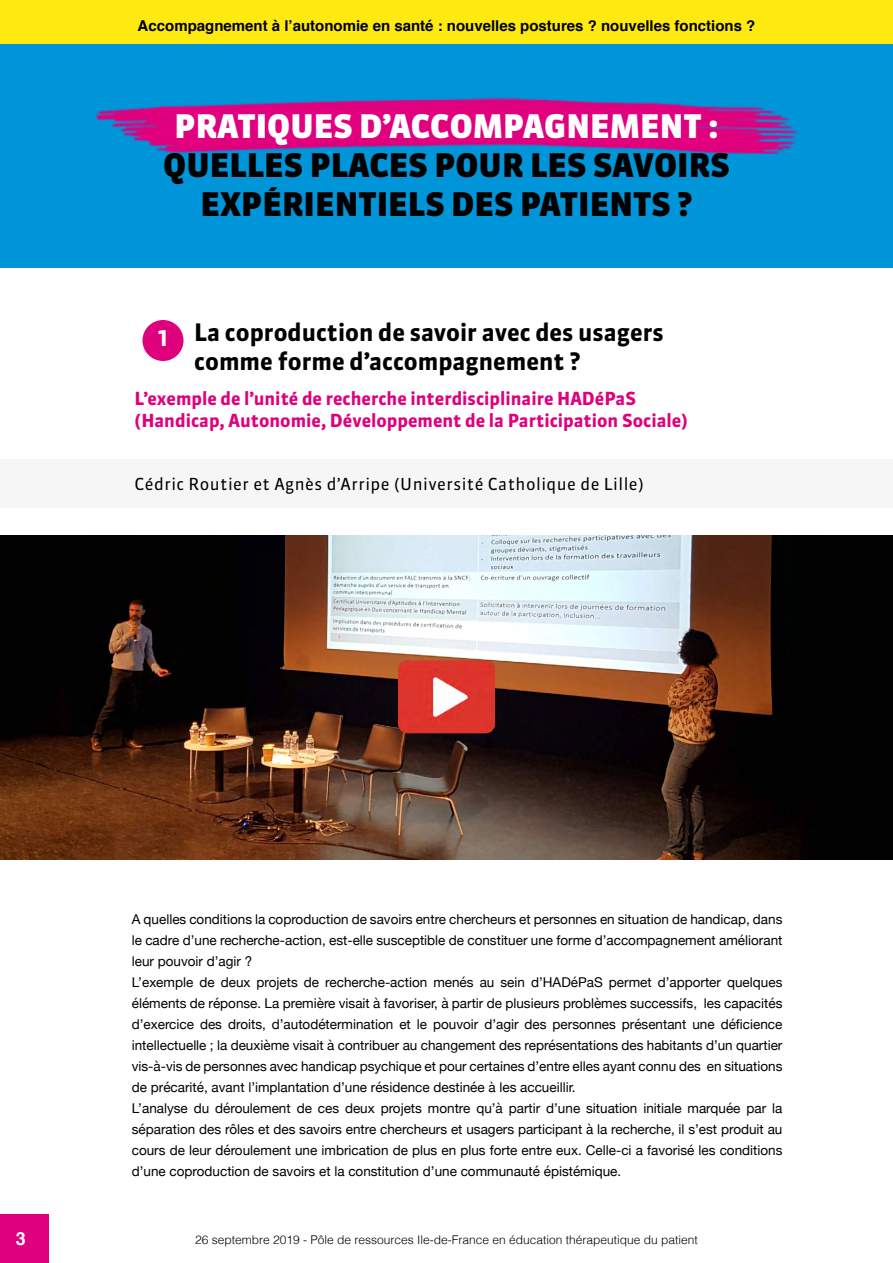
<style>
.page{position:relative;width:893px;height:1263px;background:#fff}
.page>*{position:absolute;margin:0;border:0;box-sizing:border-box;transform-origin:0 0}
.t1{font:900 32.4px/38.8px "Sanuk";color:#000;text-align:center}
.t2{font:900 32.4px "Sanuk";color:#fff}
.t3{font:700 24px/28.8px "Sanuk";color:#000}
.t4{font:700 24px "Sanuk";color:#fff}
.t5{font:700 18px/21.6px "Sanuk";color:#df007e}
.t6{font:700 18px "Helvetica";color:#fff}
.t7{font:16.5px "Sanuk";letter-spacing:.03em;color:#000}
.t8{font:700 15px "Helvetica";color:#000}
.t9{font:13.5px/21px "Helvetica Neue";color:#000}
.t10{font:300 12px "Helvetica";color:#000}
</style>
<div class="page">
<div style="left:0;top:0;width:893px;height:47px;background:#feea11"></div>
<div style="left:0;top:1214px;width:49px;height:49px;background:#df007e"></div>
<div style="left:0;top:459px;width:893px;height:48px;background:#f6f6f6"></div>
<div style="left:1px;top:45px;width:892px;height:223px;background:#0095d9"></div>
<img style="left:94px;top:98px;width:703px;height:56px">
<div style="left:142px;top:320px;width:42px;height:41px;background:#df007e;border-radius:50%"></div>
<img style="left:0;top:536px;width:893px;height:323px">
<img style="left:399px;top:650px;width:95px;height:95px">
<p class="t8" style="left:138px;top:14px;width:619px">Accompagnement à l’autonomie en santé : nouvelles postures ? nouvelles fonctions ?</p>
<h1 class="t2" style="left:175px;top:106px;width:545px">PRATIQUES D’ACCOMPAGNEMENT :</h1>
<h1 class="t1" style="left:163px;top:146px;width:568px">QUELLES PLACES POUR LES SAVOIRS<br>EXPÉRIENTIELS DES PATIENTS ?</h1>
<h2 class="t3" style="left:194px;top:318px;width:471px">La coproduction de savoir avec des usagers comme forme d’accompagnement ?</h2>
<h3 class="t5" style="left:135px;top:388px;width:555px">L’exemple de l’unité de recherche interdisciplinaire HADéPaS (Handicap, Autonomie, Développement de la Participation Sociale)</h3>
<h2 class="t4" style="left:158px;top:323px;width:12px">1</h2>
<p class="t7" style="left:135px;top:473px;width:511px">Cédric Routier et Agnès d’Arripe (Université Catholique de Lille)</p>
<p class="t9" style="left:132px;top:909px;width:652px">A quelles conditions la coproduction de savoirs entre chercheurs et personnes en situation de handicap, dans le cadre d’une recherche-action, est-elle susceptible de constituer une forme d’accompagnement améliorant leur pouvoir d’agir ?<br>L’exemple de deux projets de recherche-action menés au sein d’HADéPaS permet d’apporter quelques éléments de réponse. La première visait à favoriser, à partir de plusieurs problèmes successifs, les capacités d’exercice des droits, d’autodétermination et le pouvoir d’agir des personnes présentant une déficience intellectuelle ; la deuxième visait à contribuer au changement des représentations des habitants d’un quartier vis-à-vis de personnes avec handicap psychique et pour certaines d’entre elles ayant connu des en situations de précarité, avant l’implantation d’une résidence destinée à les accueillir.<br>L’analyse du déroulement de ces deux projets montre qu’à partir d’une situation initiale marquée par la séparation des rôles et des savoirs entre chercheurs et usagers participant à la recherche, il s’est produit au cours de leur déroulement une imbrication de plus en plus forte entre eux. Celle-ci a favorisé les conditions d’une coproduction de savoirs et la constitution d’une communauté épistémique.</p>
<h3 class="t6" style="left:16px;top:1224px;width:12px">3</h3>
<p class="t10" style="left:195px;top:1230px;width:504px">26 septembre 2019 - Pôle de ressources Ile-de-France en éducation thérapeutique du patient</p>
</div>
